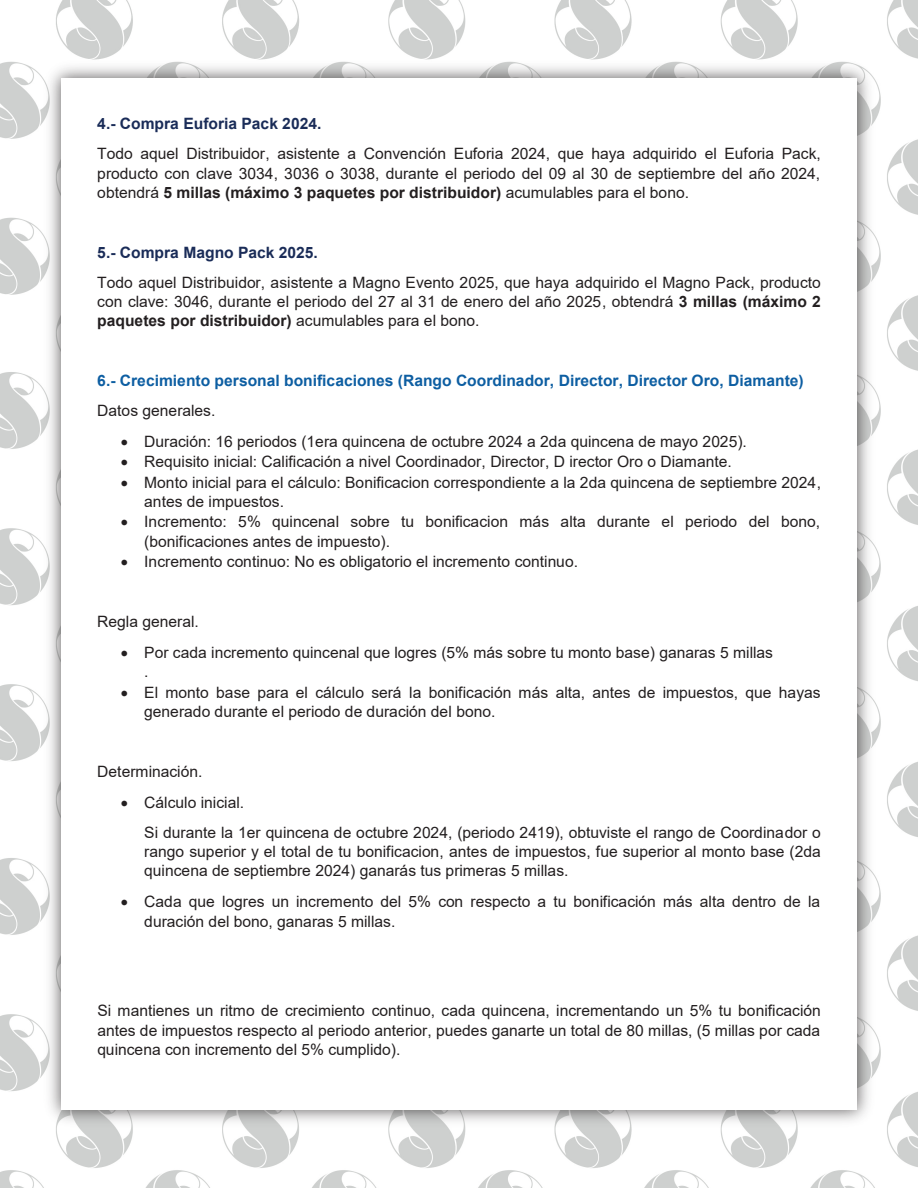
<style>
.page{position:relative;width:918px;height:1188px;background:#fff}
.page>*{position:absolute;margin:0;border:0;box-sizing:border-box;transform-origin:0 0}
.t1{font:15.6px/19.4px "Arial";color:#231f20}
.t2{font:700 15.6px "Arial";color:#0d5ea2}
.t3{font:700 15.6px "Arial";color:#1a2c58}
.s1{font-weight:700}
</style>
<div class="page">
<img style="left:0;top:0;width:918px;height:1188px">
<img style="left:39px;top:55px;width:840px;height:1078px">
<div style="left:61px;top:78px;width:796px;height:1032px;background:#fff"></div>
<p class="t3" style="left:97px;top:113px;width:226px">4.- Compra Euforia Pack 2024.</p>
<p class="t1" style="left:97px;top:144px;width:725px;text-align:justify">Todo aquel Distribuidor, asistente a Convención Euforia 2024, que haya adquirido el Euforia Pack, producto con clave 3034, 3036 o 3038, durante el periodo del 09 al 30 de septiembre del año 2024, obtendrá <span class="s1">5 millas (máximo 3 paquetes por distribuidor)</span> acumulables para el bono.</p>
<p class="t3" style="left:97px;top:241px;width:222px">5.- Compra Magno Pack 2025.</p>
<p class="t1" style="left:97px;top:272px;width:725px;text-align:justify">Todo aquel Distribuidor, asistente a Magno Evento 2025, que haya adquirido el Magno Pack, producto con clave: 3046, durante el periodo del 27 al 31 de enero del año 2025, obtendrá <span class="s1">3 millas (máximo 2 paquetes por distribuidor)</span> acumulables para el bono.</p>
<p class="t2" style="left:97px;top:370px;width:708px">6.- Crecimiento personal bonificaciones (Rango Coordinador, Director, Director Oro, Diamante)</p>
<p class="t1" style="left:97px;top:401px;width:120px">Datos generales.</p>
<p class="t1" style="left:121px;top:432px;width:628px">• Duración: 16 periodos (1era quincena de octubre 2024 a 2da quincena de mayo 2025).</p>
<p class="t1" style="left:121px;top:452px;width:613px">• Requisito inicial: Calificación a nivel Coordinador, Director, D irector Oro o Diamante.</p>
<p class="t1" style="left:144px;top:472px;width:678px;text-indent:-23px">• Monto inicial para el cálculo: Bonificacion correspondiente a la 2da quincena de septiembre 2024, antes de impuestos.</p>
<p class="t1" style="left:144px;top:512px;width:678px;text-indent:-23px">• Incremento: 5% quincenal sobre tu bonificacion más alta durante el periodo del bono, (bonificaciones antes de impuesto).</p>
<p class="t1" style="left:121px;top:552px;width:459px">• Incremento continuo: No es obligatorio el incremento continuo.</p>
<p class="t1" style="left:97px;top:612px;width:103px">Regla general.</p>
<p class="t1" style="left:144px;top:643px;width:630px;text-indent:-23px">• Por cada incremento quincenal que logres (5% más sobre tu monto base) ganaras 5 millas .</p>
<p class="t1" style="left:144px;top:683px;width:678px;text-indent:-23px">• El monto base para el cálculo será la bonificación más alta, antes de impuestos, que hayas generado durante el periodo de duración del bono.</p>
<p class="t1" style="left:97px;top:762px;width:107px">Determinación.</p>
<p class="t1" style="left:144px;top:787px;width:678px;line-height:30px;text-indent:-23px">• Cálculo inicial.<br>Si durante la 1er quincena de octubre 2024, (periodo 2419), obtuviste el rango de Coordinador o</p>
<p class="t1" style="left:144px;top:842px;width:678px">rango superior y el total de tu bonificacion, antes de impuestos, fue superior al monto base (2da quincena de septiembre 2024) ganarás tus primeras 5 millas.</p>
<p class="t1" style="left:144px;top:892px;width:677px;text-indent:-23px">• Cada que logres un incremento del 5% con respecto a tu bonificación más alta dentro de la duración del bono, ganaras 5 millas.</p>
<p class="t1" style="left:97px;top:1001px;width:725px;text-align:justify">Si mantienes un ritmo de crecimiento continuo, cada quincena, incrementando un 5% tu bonificación antes de impuestos respecto al periodo anterior, puedes ganarte un total de 80 millas, (5 millas por cada quincena con incremento del 5% cumplido).</p>
</div>
